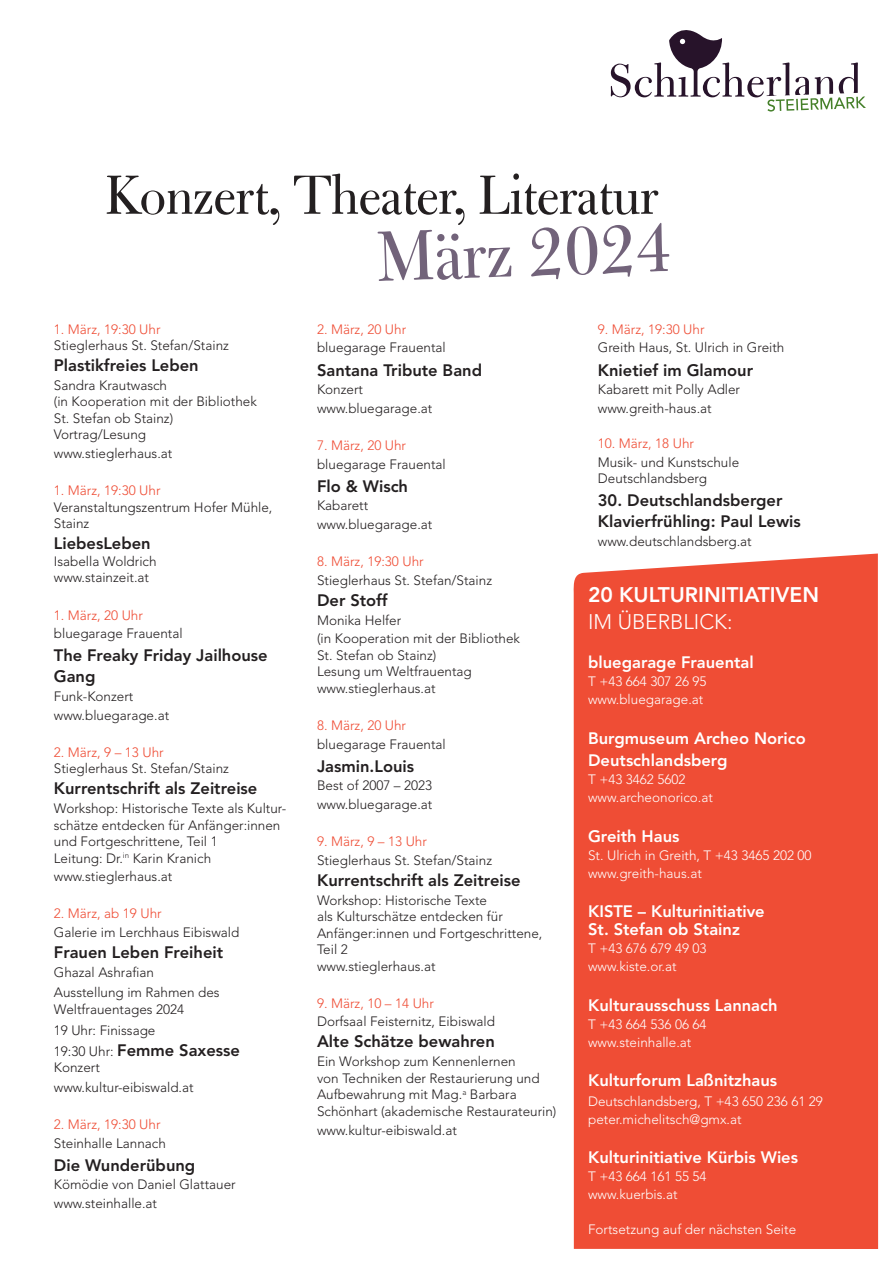
<style>
.page{position:relative;width:893px;height:1263px;background:#fff}
.page>*{position:absolute;margin:0;border:0;box-sizing:border-box;transform-origin:0 0}
.t1{font:79.05px "Bulmer MT Regular Display";color:#72637a}
.t2{font:61.2px "Bulmer MT Regular Display";color:#231f20}
.t3{font:800 21px "Avenir LT Std";color:#fff}
.t4{font:300 21px "Avenir LT Std";color:#fff}
.t5{font:800 16.5px/21px "Avenir LT Std";color:#231f20}
.t6{font:800 16.5px/22.5px "Avenir LT Std";color:#fff}
.t7{font:300 13.5px/16.5px "Avenir LT Std";color:#231f20}
.t8{font:300 13.5px/18px "Avenir LT Std";color:#fff}
.t9{font:300 13.5px "Avenir LT Std";color:#ef4d35}
.s1{font-weight:300;font-size:13.5px}
</style>
<div class="page">
<div style="left:573px;top:553px;width:305px;height:696px;background:#ef4d35"></div>
<svg style="left:611px;top:30px;width:255px;height:82px"></svg>
<h2 class="t2" style="left:105px;top:158px;width:555px">Konzert, Theater, Literatur</h2>
<h1 class="t1" style="left:375px;top:209px;width:296px;rotate:-2deg">März 2024</h1>
<p class="t9" style="left:54px;top:321px;width:108px">1. März, 19:30 Uhr</p>
<p class="t7" style="left:54px;top:337px;width:177px">Stieglerhaus St. Stefan/Stainz</p>
<p class="t5" style="left:54px;top:355px;width:146px">Plastikfreies Leben</p>
<p class="t7" style="left:54px;top:377px;width:205px">Sandra Krautwasch<br>(in Kooperation mit der Bibliothek<br>St. Stefan ob Stainz)<br>Vortrag/Lesung</p>
<p class="t7" style="left:54px;top:445px;width:120px">www.stieglerhaus.at</p>
<p class="t9" style="left:54px;top:483px;width:108px">1. März, 19:30 Uhr</p>
<p class="t7" style="left:54px;top:499px;width:220px">Veranstaltungszentrum Hofer Mühle,<br>Stainz</p>
<p class="t5" style="left:54px;top:533px;width:98px">LiebesLeben</p>
<p class="t7" style="left:54px;top:553px;width:104px">Isabella Woldrich www.stainzeit.at</p>
<p class="t9" style="left:54px;top:607px;width:91px">1. März, 20 Uhr</p>
<p class="t7" style="left:54px;top:625px;width:130px">bluegarage Frauental</p>
<p class="t5" style="left:54px;top:645px;width:215px">The Freaky Friday Jailhouse<br>Gang</p>
<p class="t7" style="left:54px;top:687px;width:117px;line-height:18.6px">Funk-Konzert www.bluegarage.at</p>
<p class="t9" style="left:54px;top:744px;width:111px">2. März, 9 – 13 Uhr</p>
<p class="t7" style="left:54px;top:760px;width:177px">Stieglerhaus St. Stefan/Stainz</p>
<p class="t5" style="left:54px;top:778px;width:205px">Kurrentschrift als Zeitreise</p>
<p class="t7" style="left:54px;top:800px;width:234px">Workshop: Historische Texte als Kultur&shy;schätze entdecken für Anfänger:innen und Fortgeschrittene, Teil 1<br>Leitung: Dr.<sup>in</sup> Karin Kranich</p>
<p class="t7" style="left:54px;top:868px;width:120px">www.stieglerhaus.at</p>
<p class="t9" style="left:54px;top:906px;width:109px">2. März, ab 19 Uhr</p>
<p class="t7" style="left:54px;top:924px;width:187px">Galerie im Lerchhaus Eibiswald</p>
<p class="t5" style="left:54px;top:942px;width:171px">Frauen Leben Freiheit</p>
<p class="t7" style="left:54px;top:962px;width:167px;line-height:20.7px">Ghazal Ashrafian<br>Ausstellung im Rahmen des</p>
<p class="t7" style="left:54px;top:999px;width:132px;line-height:20.7px">Weltfrauentages 2024<br>19 Uhr: Finissage</p>
<p class="t5" style="left:54px;top:1039px;width:188px"><span class="s1">19:30 Uhr:</span> Femme Saxesse</p>
<p class="t7" style="left:54px;top:1058px;width:141px;line-height:19.5px">Konzert www.kultur-eibiswald.at</p>
<p class="t9" style="left:54px;top:1116px;width:108px">2. März, 19:30 Uhr</p>
<p class="t7" style="left:54px;top:1135px;width:114px">Steinhalle Lannach</p>
<p class="t5" style="left:54px;top:1154px;width:143px">Die Wunderübung</p>
<p class="t7" style="left:54px;top:1175px;width:183px;line-height:18.6px">Kömödie von Daniel Glattauer www.steinhalle.at</p>
<p class="t9" style="left:317px;top:321px;width:91px">2. März, 20 Uhr</p>
<p class="t7" style="left:317px;top:340px;width:130px">bluegarage Frauental</p>
<p class="t5" style="left:317px;top:359px;width:167px">Santana Tribute Band</p>
<p class="t7" style="left:317px;top:380px;width:117px;line-height:18.6px">Konzert www.bluegarage.at</p>
<p class="t9" style="left:317px;top:437px;width:91px">7. März, 20 Uhr</p>
<p class="t7" style="left:317px;top:456px;width:130px">bluegarage Frauental</p>
<p class="t5" style="left:317px;top:476px;width:93px">Flo &amp; Wisch</p>
<p class="t7" style="left:317px;top:497px;width:117px;line-height:18.6px">Kabarett www.bluegarage.at</p>
<p class="t9" style="left:317px;top:554px;width:108px">8. März, 19:30 Uhr</p>
<p class="t7" style="left:317px;top:572px;width:177px">Stieglerhaus St. Stefan/Stainz</p>
<p class="t5" style="left:317px;top:590px;width:72px">Der Stoff</p>
<p class="t7" style="left:317px;top:611px;width:205px;line-height:18.6px">Monika Helfer<br>(in Kooperation mit der Bibliothek</p>
<p class="t7" style="left:317px;top:647px;width:156px">St. Stefan ob Stainz)<br>Lesung um Weltfrauentag www.stieglerhaus.at</p>
<p class="t9" style="left:317px;top:717px;width:91px">8. März, 20 Uhr</p>
<p class="t7" style="left:317px;top:736px;width:130px">bluegarage Frauental</p>
<p class="t5" style="left:317px;top:755px;width:99px">Jasmin.Louis</p>
<p class="t7" style="left:317px;top:776px;width:117px;line-height:18.6px">Best of 2007 – 2023 www.bluegarage.at</p>
<p class="t9" style="left:317px;top:834px;width:111px">9. März, 9 – 13 Uhr</p>
<p class="t7" style="left:317px;top:852px;width:177px">Stieglerhaus St. Stefan/Stainz</p>
<p class="t5" style="left:317px;top:870px;width:205px">Kurrentschrift als Zeitreise</p>
<p class="t7" style="left:317px;top:892px;width:227px">Workshop: Historische Texte<br>als Kulturschätze entdecken für<br>Anfänger:innen und Fortgeschrittene,<br>Teil 2<br>www.stieglerhaus.at</p>
<p class="t9" style="left:317px;top:995px;width:118px">9. März, 10 – 14 Uhr</p>
<p class="t7" style="left:317px;top:1013px;width:180px">Dorfsaal Feisternitz, Eibiswald</p>
<p class="t5" style="left:317px;top:1031px;width:179px">Alte Schätze bewahren</p>
<p class="t7" style="left:317px;top:1053px;width:241px">Ein Workshop zum Kennenlernen<br>von Techniken der Restaurierung und Aufbewahrung mit Mag.<sup>a</sup> Barbara Schönhart (akademische Restaurateurin)</p>
<p class="t7" style="left:317px;top:1122px;width:141px">www.kultur-eibiswald.at</p>
<p class="t9" style="left:598px;top:321px;width:108px">9. März, 19:30 Uhr</p>
<p class="t7" style="left:598px;top:340px;width:188px">Greith Haus, St. Ulrich in Greith</p>
<p class="t5" style="left:598px;top:359px;width:157px">Knietief im Glamour</p>
<p class="t7" style="left:598px;top:380px;width:144px;line-height:18.6px">Kabarett mit Polly Adler www.greith-haus.at</p>
<p class="t9" style="left:598px;top:435px;width:98px">10. März, 18 Uhr</p>
<p class="t7" style="left:598px;top:454px;width:143px">Musik- und Kunstschule<br>Deutschlandsberg</p>
<p class="t5" style="left:598px;top:490px;width:204px">30. Deutschlandsberger<br>Klavierfrühling: Paul Lewis</p>
<p class="t7" style="left:598px;top:533px;width:155px">www.deutschlandsberg.at</p>
<h3 class="t3" style="left:588px;top:582px;width:232px">20 KULTURINITIATIVEN</h3>
<h3 class="t4" style="left:588px;top:609px;width:146px">IM ÜBERBLICK:</h3>
<p class="t6" style="left:588px;top:651px;width:167px">bluegarage Frauental</p>
<p class="t8" style="left:588px;top:672px;width:120px">T +43 664 307 26 95 www.bluegarage.at</p>
<p class="t6" style="left:588px;top:727px;width:219px">Burgmuseum Archeo Norico<br>Deutschlandsberg</p>
<p class="t8" style="left:588px;top:770px;width:126px">T +43 3462 5602 www.archeonorico.at</p>
<p class="t6" style="left:588px;top:825px;width:93px">Greith Haus</p>
<p class="t8" style="left:588px;top:846px;width:225px">St. Ulrich in Greith, T +43 3465 202 00 www.greith-haus.at</p>
<p class="t6" style="left:588px;top:902px;width:178px;line-height:18px">KISTE – Kulturinitiative<br>St. Stefan ob Stainz</p>
<p class="t8" style="left:588px;top:940px;width:120px">T +43 676 679 49 03 www.kiste.or.at</p>
<p class="t6" style="left:588px;top:994px;width:191px">Kulturausschuss Lannach</p>
<p class="t8" style="left:588px;top:1015px;width:120px">T +43 664 536 06 64 www.steinhalle.at</p>
<p class="t6" style="left:588px;top:1069px;width:191px">Kulturforum Laßnitzhaus</p>
<p class="t8" style="left:588px;top:1092px;width:236px">Deutschlandsberg, T +43 650 236 61 29 peter.michelitsch@gmx.at</p>
<p class="t6" style="left:588px;top:1146px;width:211px">Kulturinitiative Kürbis Wies</p>
<p class="t8" style="left:588px;top:1168px;width:120px">T +43 664 161 55 54 www.kuerbis.at</p>
<p class="t8" style="left:588px;top:1221px;width:210px">Fortsetzung auf der nächsten Seite</p>
</div>
